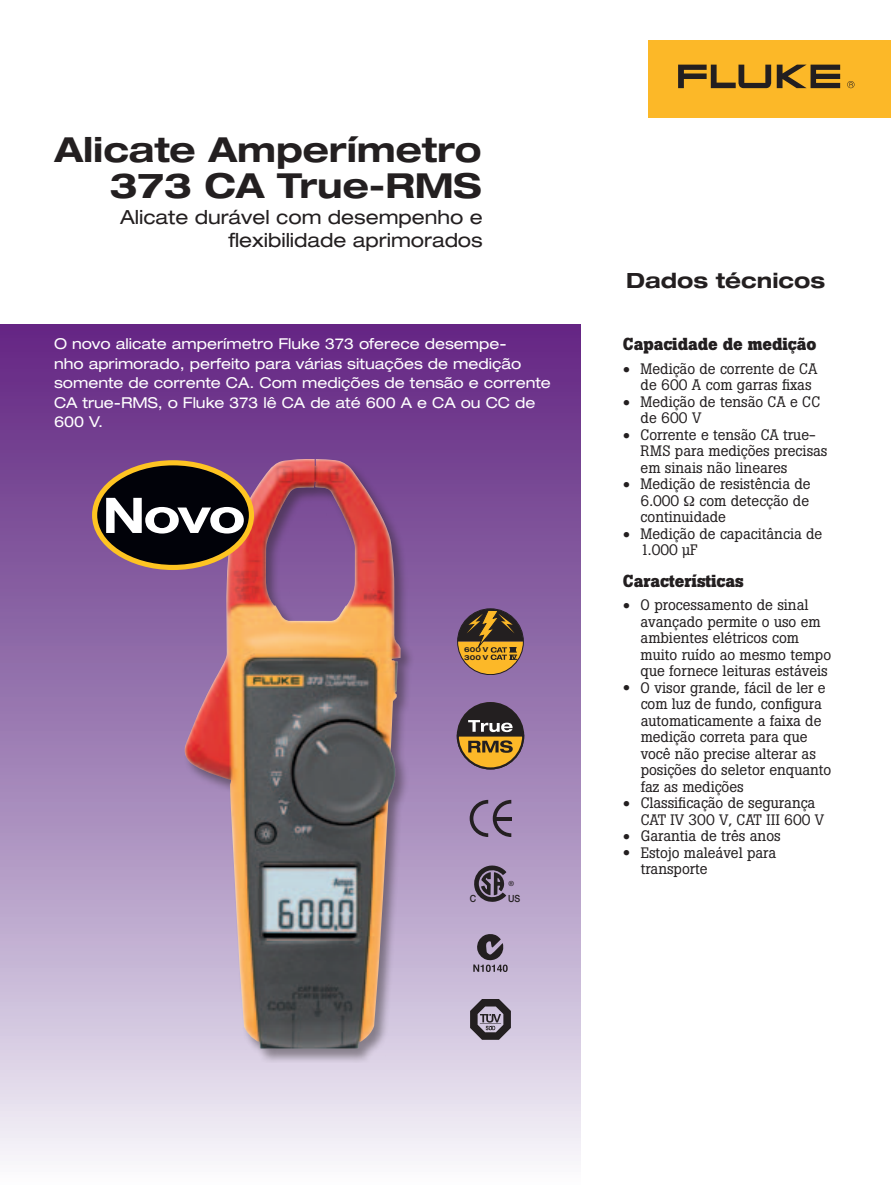
<style>
.page{position:relative;width:891px;height:1188px;background:#fff}
.page>*{position:absolute;margin:0;border:0;box-sizing:border-box;transform-origin:0 0}
.t1{font:700 expanded 34.5px/36px "Helvetica Neue";color:#231f20;text-align:right}
.t2{font:700 expanded 21px "Helvetica Neue";color:#231f20}
.t3{font:expanded 19.5px/22.5px "Helvetica Neue";color:#231f20;text-align:right}
.t4{font:700 17.25px "Boton";color:#231f20}
.t5{font:15px/16.5px "Boton";color:#231f20}
.t6{font:expanded 15px/19.5px "Helvetica Neue";color:#fff}
.t7{font:500 9.9px "Helvetica Neue";color:#231f20;scale:.9 1}
.t8{font:500 7.05px "Helvetica Neue";color:#231f20}
.t9{font:700 expanded 6.9px "Helvetica Neue";color:#231f20}
.s1{font-family:"Helvetica Neue LT Std";font-weight:700;font-stretch:expanded}
</style>
<div class="page">
<div style="left:648px;top:40px;width:243px;height:78px;background:#fcb828"></div>
<svg style="left:777px;top:65px;width:63px;height:23px"></svg>
<svg style="left:678px;top:65px;width:93px;height:23px"></svg>
<svg style="left:847px;top:81px;width:8px;height:7px"></svg>
<div style="left:0;top:324px;width:580px;height:864px;background:linear-gradient(to bottom,#5b1f7d,#f0f0f7)"></div>
<div style="left:458px;top:703px;width:65px;height:65px;background:#231f20;border-radius:50%"></div>
<svg style="left:457px;top:720px;width:67px;height:50px"></svg>
<div style="left:185px;top:459px;width:230px;height:604px;background:#231f20;opacity:.45"></div>
<img style="left:183px;top:459px;width:219px;height:590px">
<div style="left:95px;top:463px;width:156px;height:104px;background:#010209;border-radius:50%"></div>
<div style="left:92px;top:460px;width:162px;height:110px;border:5px solid #fec422;border-radius:50%"></div>
<svg style="left:106px;top:498px;width:138px;height:36px"></svg>
<svg style="left:458px;top:609px;width:65px;height:65px;background:#926d3c"></svg>
<svg style="left:470px;top:800px;width:41px;height:37px"></svg>
<hr style="left:496px;top:817px;width:15px;height:3px;background:#231f20">
<svg style="left:473px;top:866px;width:33px;height:36px"></svg>
<svg style="left:473px;top:934px;width:35px;height:38px"></svg>
<svg style="left:470px;top:999px;width:41px;height:41px;background:#6f6873"></svg>
<h1 class="t1" style="left:54px;top:131px;width:429px">Alicate Amperímetro<br>373 CA True-RMS</h1>
<h3 class="t3" style="left:120px;top:206px;width:364px">Alicate durável com desempenho e flexibilidade aprimorados</h3>
<p class="t6" style="left:54px;top:334px;width:498px">O novo alicate amperímetro Fluke 373 oferece desempe-<br>nho aprimorado, perfeito para várias situações de medição somente de corrente CA. Com medições de tensão e corrente CA true-RMS, o Fluke 373 lê CA de até 600 A e CA ou CC de 600 V.</p>
<p class="t9" style="left:464px;top:646px;width:25px">600 V</p>
<p class="t9" style="left:464px;top:653px;width:25px">300 V</p>
<p class="t8" style="left:508px;top:880px;width:7px">®</p>
<p class="t7" style="left:470px;top:893px;width:9px">C</p>
<p class="t7" style="left:508px;top:893px;width:15px">US</p>
<h2 class="t2" style="left:626px;top:267px;width:201px">Dados técnicos</h2>
<p class="t4" style="left:623px;top:334px;width:195px">Capacidade de medição</p>
<p class="t5" style="left:641px;top:360px;width:178px;text-indent:-18px"><span class="s1">•</span> Medição de corrente de CA de 600 A com garras fixas</p>
<p class="t5" style="left:641px;top:393px;width:181px;text-indent:-18px"><span class="s1">•</span> Medição de tensão CA e CC de 600 V</p>
<p class="t5" style="left:641px;top:426px;width:188px;text-indent:-18px"><span class="s1">•</span> Corrente e tensão CA true-<br>RMS para medições precisas em sinais não lineares</p>
<p class="t5" style="left:641px;top:476px;width:172px;text-indent:-18px"><span class="s1">•</span> Medição de resistência de<br>6.000</p>
<p class="t5" style="left:641px;top:492px;width:170px;text-indent:59px">com detecção de continuidade</p>
<p class="t5" style="left:641px;top:525px;width:183px;text-indent:-18px"><span class="s1">•</span> Medição de capacitância de<br>1.000 µF</p>
<p class="t4" style="left:623px;top:571px;width:122px">Características</p>
<p class="t5" style="left:641px;top:597px;width:192px;text-indent:-18px"><span class="s1">•</span> O processamento de sinal avançado permite o uso em ambientes elétricos com muito ruído ao mesmo tempo que fornece leituras estáveis</p>
<p class="t5" style="left:641px;top:679px;width:192px;text-indent:-18px"><span class="s1">•</span> O visor grande, fácil de ler e com luz de fundo, configura automaticamente a faixa de medição correta para que você não precise alterar as posições do seletor enquanto faz as medições</p>
<p class="t5" style="left:641px;top:795px;width:185px;text-indent:-18px"><span class="s1">•</span> Classificação de segurança<br>CAT IV 300 V, CAT III 600 V</p>
<p class="t5" style="left:623px;top:828px;width:159px"><span class="s1">•</span> Garantia de três anos</p>
<p class="t5" style="left:641px;top:844px;width:137px;text-indent:-18px"><span class="s1">•</span> Estojo maleável para transporte</p>
</div>
